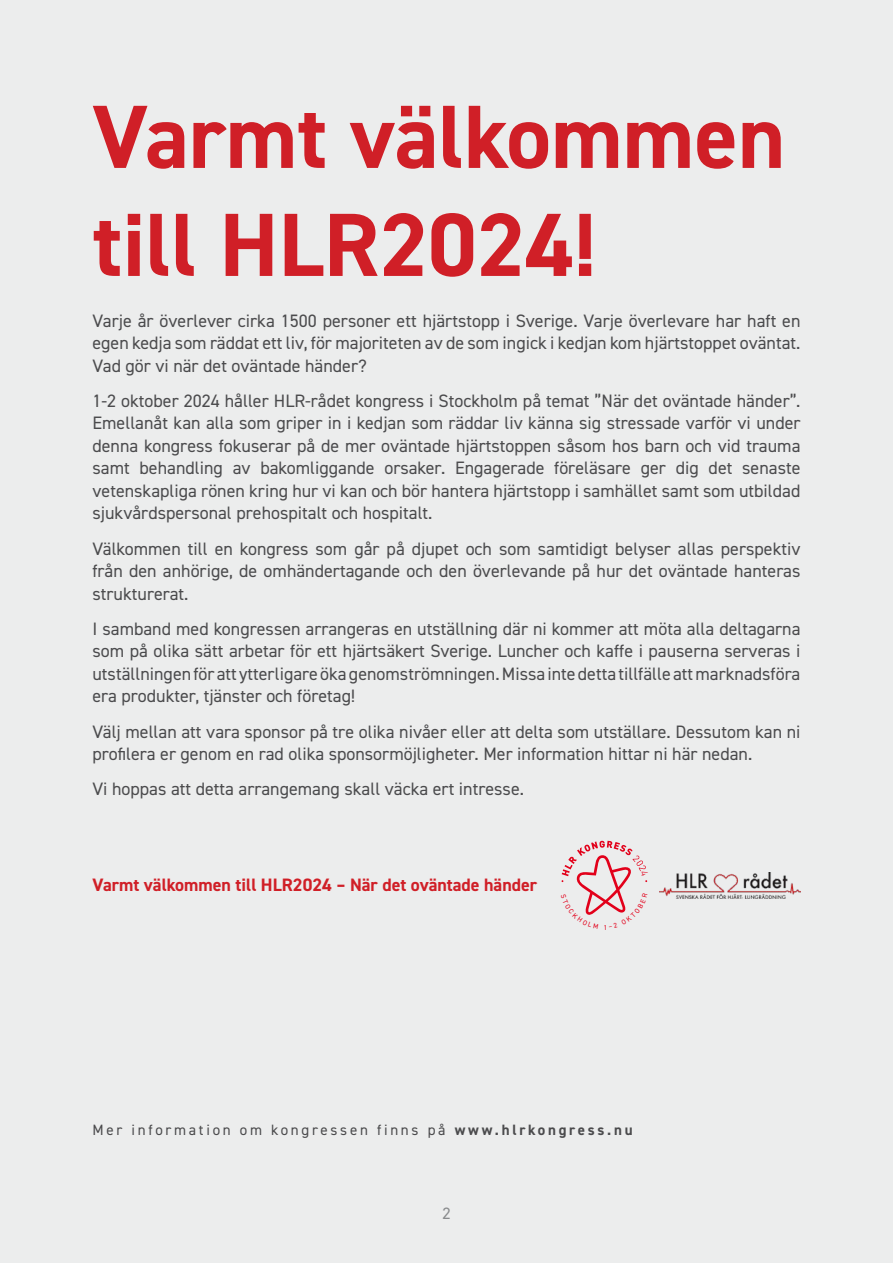
<style>
.page{position:relative;width:893px;height:1263px;background:#eceded}
.page>*{position:absolute;margin:0;border:0;box-sizing:border-box;transform-origin:0 0}
.t1{font:700 90px/108px "DIN2014";color:#d01f27}
.t2{font:18px/22.5px "DIN2014";color:#4b4b4d;text-align:justify}
.t3{font:700 18px "DIN2014";color:#d01f27}
.t4{font:16.5px "DIN2014";color:#898b8d}
.t5{font:15px "DIN2014";letter-spacing:.18em;color:#4b4b4d}
.s1{font-weight:700}
</style>
<div class="page">
<img style="left:659px;top:872px;width:141px;height:26px">
<svg style="left:561px;top:841px;width:87px;height:74px"></svg>
<h1 class="t1" style="left:92px;top:91px;width:694px">Varmt välkommen till HLR2024!</h1>
<p class="t2" style="left:92px;top:311px;width:709px">Varje år överlever cirka 1500 personer ett hjärtstopp i Sverige. Varje överlevare har haft en egen kedja som räddat ett liv, för majoriteten av de som ingick i kedjan kom hjärtstoppet oväntat.<br>Vad gör vi när det oväntade händer?</p>
<p class="t2" style="left:92px;top:391px;width:710px">1-2 oktober 2024 håller HLR-rådet kongress i Stockholm på temat ”När det oväntade händer”.<br>Emellanåt kan alla som griper in i kedjan som räddar liv känna sig stressade varför vi under denna kongress fokuserar på de mer oväntade hjärtstoppen såsom hos barn och vid trauma samt behandling av bakomliggande orsaker. Engagerade föreläsare ger dig det senaste vetenskapliga rönen kring hur vi kan och bör hantera hjärtstopp i samhället samt som utbildad sjukvårdspersonal prehospitalt och hospitalt.</p>
<p class="t2" style="left:92px;top:539px;width:709px">Välkommen till en kongress som går på djupet och som samtidigt belyser allas perspektiv från den anhörige, de omhändertagande och den överlevande på hur det oväntade hanteras strukturerat.</p>
<p class="t2" style="left:92px;top:619px;width:710px">I samband med kongressen arrangeras en utställning där ni kommer att möta alla deltagarna som på olika sätt arbetar för ett hjärtsäkert Sverige. Luncher och kaffe i pauserna serveras i utställningen för att ytterligare öka genomströmningen. Missa inte detta tillfälle att marknadsföra era produkter, tjänster och företag!</p>
<p class="t2" style="left:92px;top:722px;width:710px">Välj mellan att vara sponsor på tre olika nivåer eller att delta som utställare. Dessutom kan ni profilera er genom en rad olika sponsormöjligheter. Mer information hittar ni här nedan.</p>
<p class="t2" style="left:92px;top:780px;width:433px">Vi hoppas att detta arrangemang skall väcka ert intresse.</p>
<p class="t3" style="left:92px;top:873px;width:446px">Varmt välkommen till HLR2024 – När det oväntade händer</p>
<p class="t5" style="left:92px;top:1120px;width:542px">Mer information om kongressen finns på <span class="s1">www.hlrkongress.nu</span></p>
<p class="t4" style="left:442px;top:1203px;width:10px">2</p>
</div>
